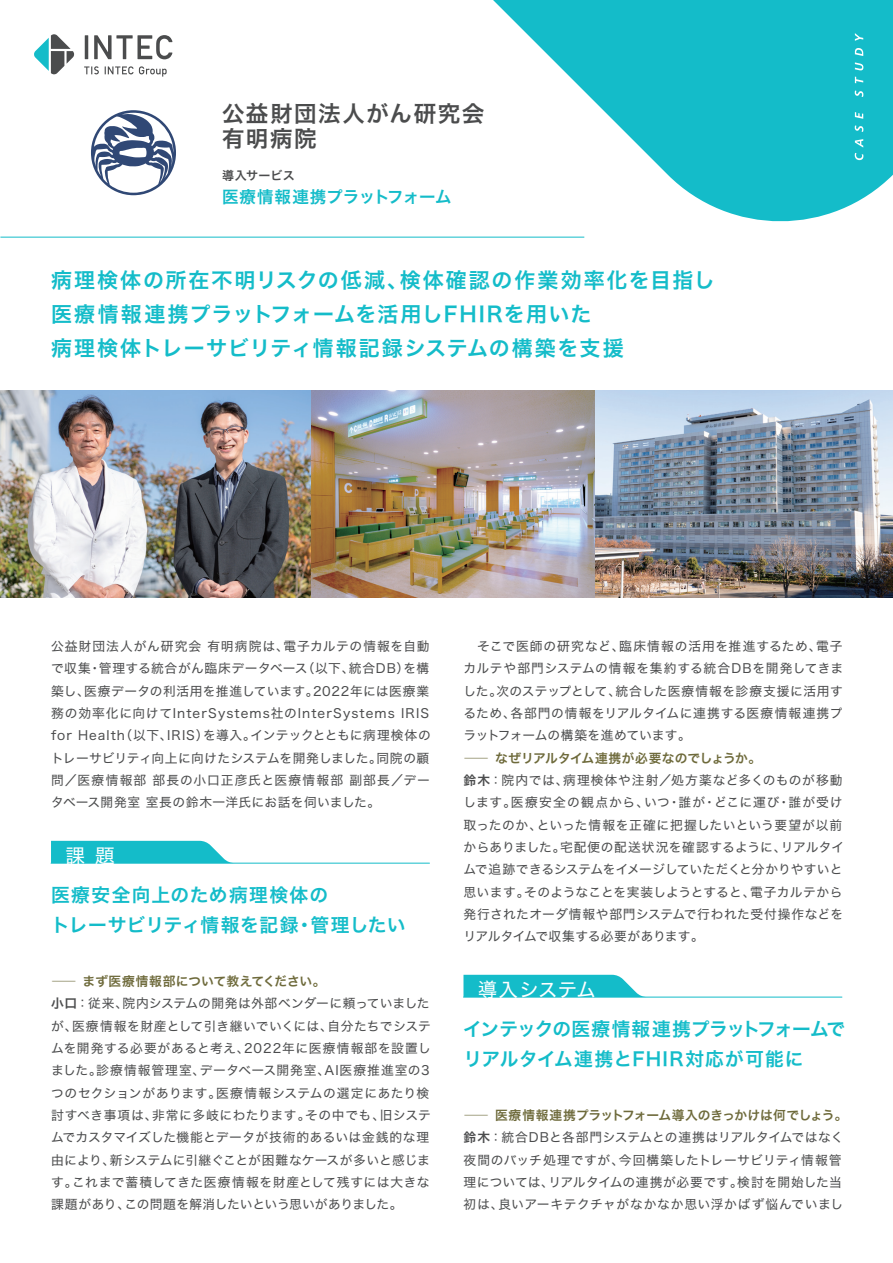
<style>
.page{position:relative;width:893px;height:1263px;background:#fff}
.page>*{position:absolute;margin:0;border:0;box-sizing:border-box;transform-origin:0 0}
.t1{font:22.5px/25.5px "Hira Kaku Std N W6";letter-spacing:.07em;color:#4b4c4d}
.t2{font:21px/34px "Hira Kaku Std N W6";letter-spacing:.07em;color:#14bcc9}
.t3{font:19.5px "Hira Kaku Std N W4";letter-spacing:.01em;color:#fff}
.t4{font:18.75px/29.7px "Hira Kaku Std N W6";letter-spacing:.03em;color:#14bcc9}
.t5{font:16.5px "Hira Kaku Std N W6";color:#14bcc9}
.t6{font:12.75px/22.4px "Hira Kaku Std N W4";letter-spacing:.04em;color:#4b4c4d}
.t7{font:12.75px "Hira Kaku Std N W6";color:#6e6a3b;scale:2 1}
.t8{font:12px "Hira Kaku Std N W6";letter-spacing:.02em;color:#4b4c4d}
.s1{font-family:"Hira Kaku Std N W6"}
</style>
<div class="page">
<svg style="left:493px;top:0;width:400px;height:222px;fill:#14bcc9"></svg>
<svg style="left:855px;top:139px;width:8px;height:21px"></svg>
<svg style="left:855px;top:125px;width:8px;height:7px"></svg>
<svg style="left:855px;top:112px;width:8px;height:7px"></svg>
<svg style="left:855px;top:91px;width:8px;height:6px"></svg>
<svg style="left:855px;top:77px;width:8px;height:6px"></svg>
<svg style="left:855px;top:62px;width:8px;height:9px"></svg>
<svg style="left:855px;top:48px;width:8px;height:8px"></svg>
<svg style="left:855px;top:33px;width:8px;height:8px"></svg>
<hr style="left:0;top:237px;width:584px;height:1px;background:#14bcc9">
<hr style="left:51px;top:863px;width:378px;height:1px;background:#14bcc9">
<svg style="left:51px;top:841px;width:184px;height:22px;background:#2ac2ce"></svg>
<svg style="left:34px;top:34px;width:41px;height:41px"></svg>
<hr style="left:85px;top:35px;width:3px;height:24px;background:#4b4c4d">
<svg style="left:94px;top:35px;width:78px;height:24px"></svg>
<svg style="left:84px;top:66px;width:15px;height:8px"></svg>
<svg style="left:105px;top:66px;width:62px;height:11px"></svg>
<hr style="left:463px;top:997px;width:379px;height:1px;background:#14bcc9">
<svg style="left:463px;top:975px;width:184px;height:22px;background:#2ac2ce"></svg>
<img style="left:311px;top:390px;width:285px;height:207px">
<img style="left:0;top:390px;width:311px;height:207px">
<img style="left:596px;top:390px;width:297px;height:207px">
<svg style="left:91px;top:110px;width:85px;height:85px"></svg>
<h1 class="t1" style="left:222px;top:101px;width:264px">公益財団法人がん研究会有明病院</h1>
<p class="t8" style="left:222px;top:166px;width:74px">導入サービス</p>
<p class="t5" style="left:222px;top:184px;width:231px">医療情報連携プラットフォーム</p>
<h2 class="t2" style="left:51px;top:263px;width:665px">病理検体の所在不明リスクの低減、検体確認の作業効率化を目指し医療情報連携プラットフォームを活用しFHIRを用いた<br>病理検体トレーサビリティ情報記録システムの構築を支援</h2>
<p class="t6" style="left:51px;top:635px;width:381px">公益財団法人がん研究会 有明病院は、電子カルテの情報を自動で収集・管理する統合がん臨床データベース（以下、統合DB）を構築し、医療データの利活用を推進しています。2022年には医療業務の効率化に向けてInterSystems社のInterSystems IRIS for Health（以下、IRIS）を導入。インテックとともに病理検体のトレーサビリティ向上に向けたシステムを開発しました。同院の顧問／医療情報部 部長の小口正彦氏と医療情報部 副部長／データベース開発室 室長の鈴木一洋氏にお話を伺いました。</p>
<h3 class="t3" style="left:65px;top:841px;width:51px">課 題</h3>
<h3 class="t4" style="left:51px;top:881px;width:356px">医療安全向上のため病理検体の<br>トレーサビリティ情報を記録・管理したい</h3>
<p class="t7" style="left:51px;top:971px;width:139px">― まず医療情報部について教えてください。</p>
<p class="t6" style="left:51px;top:992px;width:381px"><span class="s1">小口</span>：従来、院内システムの開発は外部ベンダーに頼っていましたが、医療情報を財産として引き継いでいくには、自分たちでシステムを開発する必要があると考え、2022年に医療情報部を設置しました。診療情報管理室、データベース開発室、AI医療推進室の3つのセクションがあります。医療情報システムの選定にあたり検討すべき事項は、非常に多岐にわたります。その中でも、旧システムでカスタマイズした機能とデータが技術的あるいは金銭的な理由により、新システムに引継ぐことが困難なケースが多いと感じます。これまで蓄積してきた医療情報を財産として残すには大きな課題があり、この問題を解消したいという思いがありました。</p>
<p class="t6" style="left:463px;top:635px;width:381px;text-align:justify">　そこで医師の研究など、臨床情報の活用を推進するため、電子カルテや部門システムの情報を集約する統合DBを開発してきました。次のステップとして、統合した医療情報を診療支援に活用するため、各部門の情報をリアルタイムに連携する医療情報連携プラットフォームの構築を進めています。</p>
<p class="t7" style="left:463px;top:748px;width:150px">― なぜリアルタイム連携が必要なのでしょうか。</p>
<p class="t6" style="left:463px;top:769px;width:382px"><span class="s1">鈴木</span>：院内では、病理検体や注射／処方薬など多くのものが移動します。医療安全の観点から、いつ・誰が・どこに運び・誰が受け取ったのか、といった情報を正確に把握したいという要望が以前からありました。宅配便の配送状況を確認するように、リアルタイムで追跡できるシステムをイメージしていただくと分かりやすいと思います。そのようなことを実装しようとすると、電子カルテから発行されたオーダ情報や部門システムで行われた受付操作などをリアルタイムで収集する必要があります。</p>
<h3 class="t3" style="left:478px;top:975px;width:119px">導入システム</h3>
<h3 class="t4" style="left:463px;top:1015px;width:383px">インテックの医療情報連携プラットフォームでリアルタイム連携とFHIR対応が可能に</h3>
<p class="t7" style="left:463px;top:1105px;width:194px">― 医療情報連携プラットフォーム導入のきっかけは何でしょう。</p>
<p class="t6" style="left:463px;top:1126px;width:381px"><span class="s1">鈴木</span>：統合DBと各部門システムとの連携はリアルタイムではなく夜間のバッチ処理ですが、今回構築したトレーサビリティ情報管理については、リアルタイムの連携が必要です。検討を開始した当初は、良いアーキテクチャがなかなか思い浮かばず悩んでいまし</p>
</div>
